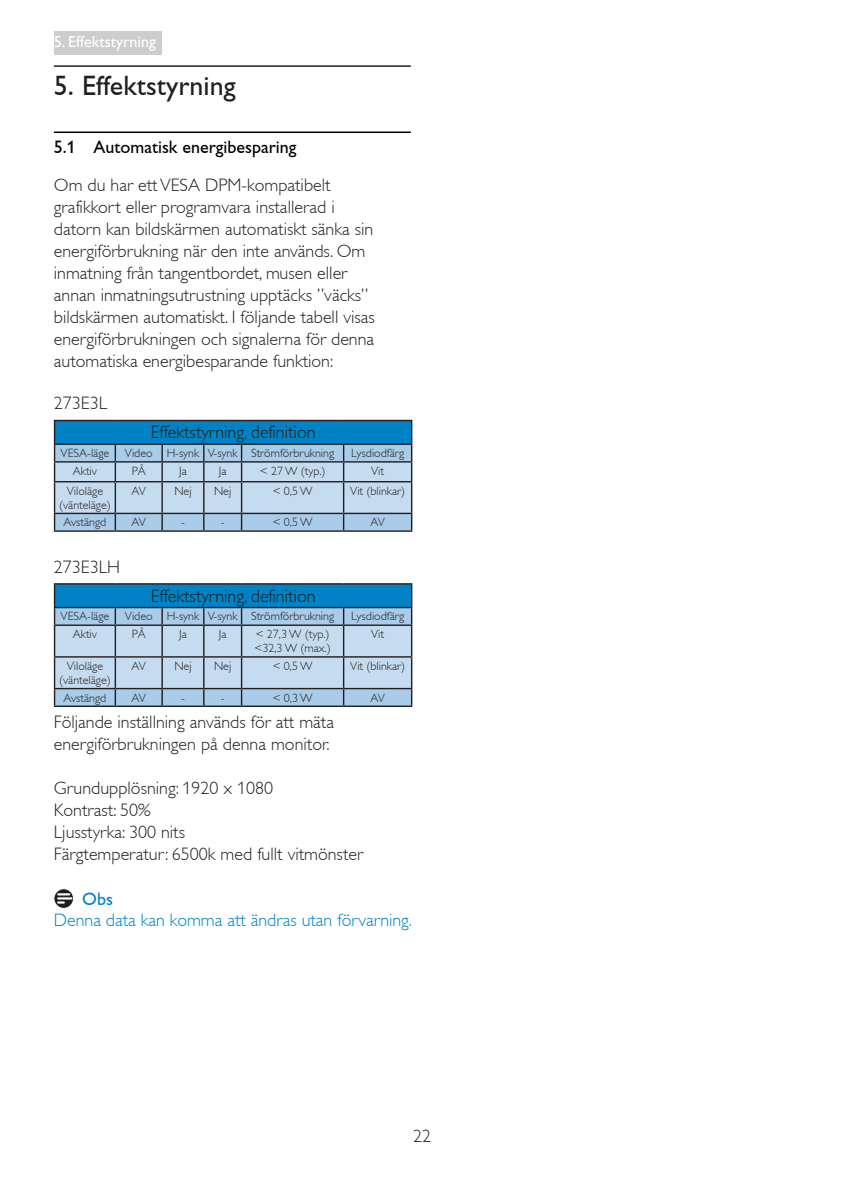
<style>
.page{position:relative;width:842px;height:1191px;background:#fff}
.page>*{position:absolute;margin:0;border:0;box-sizing:border-box;transform-origin:0 0}
.Heading_1{font:28px "Gill Alt One";color:#231f20}
.t1{font:300 18px/22px "Gill Alt One";color:#231f20}
.t2{font:300 18px "Gill Alt One";color:#0082c5}
.Heading_2{font:18px "Gill Alt One";color:#000}
.t3{font:18px "Gill Alt One";color:#0082c5}
.t4{font:16px "Gill Sans Alt One WGL";color:#fff}
.t5{font:300 12px "Gill Alt One";color:#231f20}
</style>
<div class="page">
<div style="left:54px;top:31px;width:108px;height:24px;background:#cdcdcd"></div>
<hr style="left:54px;top:65px;width:357px;height:2px;background:#231f20">
<hr style="left:54px;top:131px;width:357px;height:2px;background:#000">
<hr style="left:54px;top:420px;width:61px;height:1px;background:#231f20">
<hr style="left:115px;top:420px;width:47px;height:1px;background:#231f20">
<hr style="left:162px;top:420px;width:42px;height:1px;background:#231f20">
<hr style="left:204px;top:420px;width:38px;height:1px;background:#231f20">
<hr style="left:242px;top:420px;width:102px;height:1px;background:#231f20">
<hr style="left:344px;top:420px;width:68px;height:1px;background:#231f20">
<svg style="left:54px;top:421px;width:358px;height:109px;background:#88b6d5"></svg>
<hr style="left:54px;top:530px;width:61px;height:2px;background:#231f20">
<hr style="left:115px;top:530px;width:47px;height:2px;background:#231f20">
<hr style="left:162px;top:530px;width:42px;height:2px;background:#231f20">
<hr style="left:204px;top:530px;width:38px;height:2px;background:#231f20">
<hr style="left:242px;top:530px;width:102px;height:2px;background:#231f20">
<hr style="left:344px;top:530px;width:68px;height:2px;background:#231f20">
<hr style="left:54px;top:583px;width:61px;height:1px;background:#231f20">
<hr style="left:115px;top:583px;width:47px;height:1px;background:#231f20">
<hr style="left:162px;top:583px;width:42px;height:1px;background:#231f20">
<hr style="left:204px;top:583px;width:38px;height:1px;background:#231f20">
<hr style="left:242px;top:583px;width:102px;height:1px;background:#231f20">
<hr style="left:344px;top:583px;width:68px;height:1px;background:#231f20">
<svg style="left:54px;top:584px;width:358px;height:121px;background:#8ebad7"></svg>
<hr style="left:54px;top:705px;width:61px;height:2px;background:#231f20">
<hr style="left:115px;top:705px;width:47px;height:2px;background:#231f20">
<hr style="left:162px;top:705px;width:42px;height:2px;background:#231f20">
<hr style="left:204px;top:705px;width:38px;height:2px;background:#231f20">
<hr style="left:242px;top:705px;width:102px;height:2px;background:#231f20">
<hr style="left:344px;top:705px;width:68px;height:2px;background:#231f20">
<svg style="left:54px;top:888px;width:20px;height:20px"></svg>
<div style="left:54px;top:888px;width:20px;height:20px;border:1px solid #fff;border-radius:50%"></div>
<svg style="left:58px;top:893px;width:13px;height:10px"></svg>
<p class="t4" style="left:54px;top:30px;width:104px">5. Effektstyrning</p>
<p class="Heading_1" style="left:54px;top:69px;width:183px">5. Effektstyrning</p>
<p class="Heading_2" style="left:54px;top:137px;width:244px">5.1 Automatisk energibesparing</p>
<p class="t1" style="left:54px;top:174px;width:323px">Om du har ett VESA DPM-kompatibelt grafikkort eller programvara installerad i datorn kan bildskärmen automatiskt sänka sin energiförbrukning när den inte används. Om inmatning från tangentbordet, musen eller annan inmatningsutrustning upptäcks ”väcks” bildskärmen automatiskt. I följande tabell visas energiförbrukningen och signalerna för denna automatiska energibesparande funktion:</p>
<p class="t1" style="left:54px;top:392px;width:55px">273E3L</p>
<p class="t1" style="left:151px;top:421px;width:166px">Effektstyrning, definition</p>
<p class="t5" style="left:61px;top:446px;width:50px">VESA-läge</p>
<p class="t5" style="left:125px;top:446px;width:29px">Video</p>
<p class="t5" style="left:167px;top:446px;width:34px">H-synk</p>
<p class="t5" style="left:208px;top:446px;width:31px">V-synk</p>
<p class="t5" style="left:251px;top:446px;width:85px">Strömförbrukning</p>
<p class="t5" style="left:351px;top:446px;width:55px">Lysdiodfärg</p>
<p class="t5" style="left:73px;top:464px;width:26px">Aktiv</p>
<p class="t5" style="left:132px;top:464px;width:16px">PÅ</p>
<p class="t5" style="left:179px;top:464px;width:9px">Ja</p>
<p class="t5" style="left:219px;top:464px;width:9px">Ja</p>
<p class="t5" style="left:260px;top:464px;width:67px">&lt; 27 W (typ.)</p>
<p class="t5" style="left:371px;top:464px;width:15px">Vit</p>
<p class="t5" style="left:67px;top:484px;width:38px">Viloläge</p>
<p class="t5" style="left:59px;top:498px;width:53px">(vänteläge)</p>
<p class="t5" style="left:131px;top:484px;width:16px">AV</p>
<p class="t5" style="left:174px;top:484px;width:19px">Nej</p>
<p class="t5" style="left:214px;top:484px;width:19px">Nej</p>
<p class="t5" style="left:273px;top:484px;width:41px">&lt; 0,5 W</p>
<p class="t5" style="left:350px;top:484px;width:56px">Vit (blinkar)</p>
<p class="t5" style="left:64px;top:515px;width:44px">Avstängd</p>
<p class="t5" style="left:131px;top:515px;width:16px">AV</p>
<p class="t5" style="left:181px;top:515px;width:5px">-</p>
<p class="t5" style="left:221px;top:515px;width:5px">-</p>
<p class="t5" style="left:273px;top:515px;width:41px">&lt; 0,5 W</p>
<p class="t5" style="left:370px;top:515px;width:16px">AV</p>
<p class="t1" style="left:54px;top:555px;width:68px">273E3LH</p>
<p class="t1" style="left:151px;top:585px;width:166px">Effektstyrning, definition</p>
<p class="t5" style="left:61px;top:609px;width:50px">VESA-läge</p>
<p class="t5" style="left:125px;top:609px;width:29px">Video</p>
<p class="t5" style="left:167px;top:609px;width:34px">H-synk</p>
<p class="t5" style="left:208px;top:609px;width:31px">V-synk</p>
<p class="t5" style="left:251px;top:609px;width:85px">Strömförbrukning</p>
<p class="t5" style="left:351px;top:609px;width:55px">Lysdiodfärg</p>
<p class="t5" style="left:73px;top:627px;width:26px">Aktiv</p>
<p class="t5" style="left:132px;top:627px;width:16px">PÅ</p>
<p class="t5" style="left:179px;top:627px;width:9px">Ja</p>
<p class="t5" style="left:219px;top:627px;width:9px">Ja</p>
<p class="t5" style="left:256px;top:627px;width:75px">&lt; 27,3 W (typ.)</p>
<p class="t5" style="left:255px;top:641px;width:78px">&lt;32,3 W (max.)</p>
<p class="t5" style="left:371px;top:627px;width:15px">Vit</p>
<p class="t5" style="left:67px;top:659px;width:38px">Viloläge</p>
<p class="t5" style="left:59px;top:673px;width:53px">(vänteläge)</p>
<p class="t5" style="left:131px;top:659px;width:16px">AV</p>
<p class="t5" style="left:174px;top:659px;width:19px">Nej</p>
<p class="t5" style="left:214px;top:659px;width:19px">Nej</p>
<p class="t5" style="left:273px;top:659px;width:41px">&lt; 0,5 W</p>
<p class="t5" style="left:350px;top:659px;width:56px">Vit (blinkar)</p>
<p class="t5" style="left:64px;top:690px;width:44px">Avstängd</p>
<p class="t5" style="left:131px;top:690px;width:16px">AV</p>
<p class="t5" style="left:273px;top:690px;width:41px">&lt; 0,3 W</p>
<p class="t5" style="left:370px;top:690px;width:16px">AV</p>
<p class="t1" style="left:54px;top:711px;width:282px">Följande inställning används för att mäta energiförbrukningen på denna monitor.</p>
<p class="t1" style="left:54px;top:777px;width:221px">Grundupplösning: 1920 x 1080</p>
<p class="t1" style="left:54px;top:798px;width:98px">Kontrast: 50%</p>
<p class="t1" style="left:54px;top:820px;width:133px">Ljusstyrka: 300 nits</p>
<p class="t1" style="left:54px;top:842px;width:311px">Färgtemperatur: 6500k med fullt vitmönster</p>
<p class="t3" style="left:82px;top:888px;width:32px">Obs</p>
<p class="t2" style="left:54px;top:909px;width:360px">Denna data kan komma att ändras utan förvarning.</p>
<p class="t1" style="left:413px;top:1125px;width:19px">22</p>
</div>
